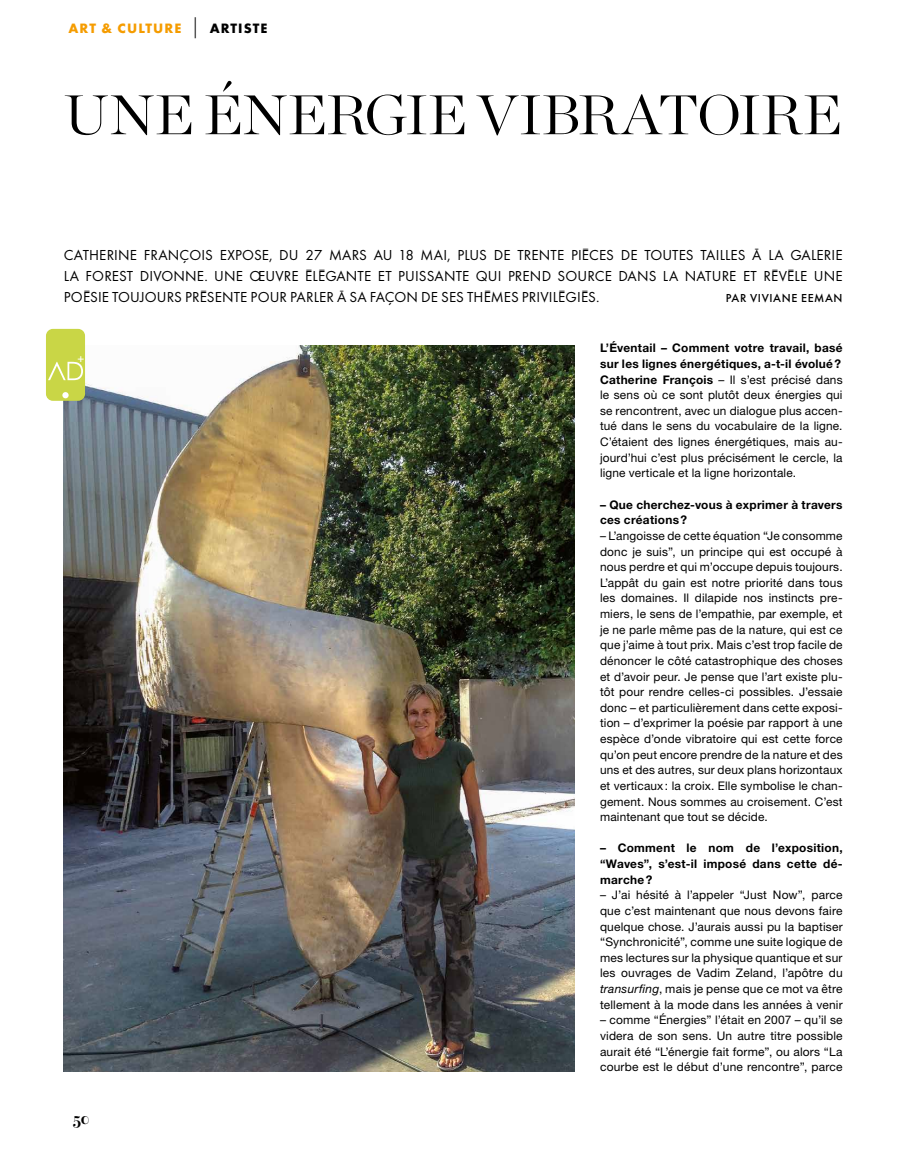
<style>
.page{position:relative;width:915px;height:1149px;background:#fff}
.page>*{position:absolute;margin:0;border:0;box-sizing:border-box;transform-origin:0 0}
.t1{font:300 55.5px "Chronicle Display";color:#000;scale:1.05 1}
.t2{font:16.5px "Bauer Bodoni Bold Os F";color:#000}
.t3{font:15px/21px "Elle Gabor";letter-spacing:.005em;color:#000;text-align:justify}
.t4{font:700 14.1px "Elle Gabor";letter-spacing:.07em;color:#f59c00}
.t5{font:500 12px "Elle Gabor";letter-spacing:.05em;color:#000}
.t6{font:11.85px/15.6px "Helvetica Neue LT Std";letter-spacing:.015em;color:#000;text-align:justify}
.t7{font:700 11.85px/15.6px "Helvetica Neue LT Std";letter-spacing:.025em;color:#000}
.t8{font:11.4px "Helvetica";color:#fff}
.s1{font-weight:300;font-size:21px;color:#000}
.s2{color:#000}
.s3{font-weight:700}
.s4{font-style:italic}
</style>
<div class="page">
<img style="left:64px;top:345px;width:510px;height:726px">
<div style="left:46px;top:329px;width:39px;height:71px;background:#c9d646;border-radius:7px"></div>
<div style="left:62px;top:392px;width:7px;height:6px;background:#fff;border-radius:50%"></div>
<svg style="left:48px;top:361px;width:35px;height:19px"></svg>
<p class="t4" style="left:68px;top:20px;width:200px">ART &amp; CULTURE <span class="s1">|</span> <span class="s2">ARTISTE</span></p>
<h1 class="t1" style="left:64px;top:72px;width:742px">UNE ÉNERGIE VIBRATOIRE</h1>
<p class="t3" style="left:64px;top:245px;width:780px">CATHERINE FRANÇOIS EXPOSE, DU 27 MARS AU 18 MAI, PLUS DE TRENTE PIÈCES DE TOUTES TAILLES À LA GALERIE LA FOREST DIVONNE. UNE ŒUVRE ÉLÉGANTE ET PUISSANTE QUI PREND SOURCE DANS LA NATURE ET RÉVÈLE UNE POÉSIE TOUJOURS PRÉSENTE POUR PARLER À SA FAÇON DE SES THÈMES PRIVILÉGIÉS.</p>
<p class="t5" style="left:725px;top:291px;width:118px">PAR VIVIANE EEMAN</p>
<p class="t8" style="left:77px;top:349px;width:8px">+</p>
<h2 class="t2" style="left:73px;top:1108px;width:18px">50</h2>
<p class="t6" style="left:600px;top:340px;width:244px;text-align:left"><span class="s3">L’Éventail – Comment votre travail, basé sur les lignes énergétiques, a-t-il évolué?<br>Catherine François</span> – Il s’est précisé dans le sens où ce sont plutôt deux énergies qui se rencontrent, avec un dialogue plus accen&shy;tué dans le sens du vocabulaire de la ligne.<br>C’étaient des lignes énergétiques, mais au&shy;jourd’hui c’est plus précisément le cercle, la ligne verticale et la ligne horizontale.</p>
<p class="t7" style="left:600px;top:496px;width:244px">– Que cherchez-vous à exprimer à travers ces créations?</p>
<p class="t6" style="left:600px;top:527px;width:244px">– L’angoisse de cette équation “Je consomme donc je suis”, un principe qui est occupé à nous perdre et qui m’occupe depuis toujours.<br>L’appât du gain est notre priorité dans tous les domaines. Il dilapide nos instincts pre&shy;miers, le sens de l’empathie, par exemple, et je ne parle même pas de la nature, qui est ce que j’aime à tout prix. Mais c’est trop facile de dénoncer le côté catastrophique des choses et d’avoir peur. Je pense que l’art existe plu&shy;tôt pour rendre celles-ci possibles. J’essaie donc – et particulièrement dans cette exposi&shy;tion – d’exprimer la poésie par rapport à une espèce d’onde vibratoire qui est cette force qu’on peut encore prendre de la nature et des uns et des autres, sur deux plans horizontaux et verticaux: la croix. Elle symbolise le chan&shy;gement. Nous sommes au croisement. C’est maintenant que tout se décide.</p>
<p class="t7" style="left:600px;top:839px;width:244px;text-align:justify">– Comment le nom de l’exposition, “Waves”, s’est-il imposé dans cette dé&shy;marche?</p>
<p class="t6" style="left:600px;top:886px;width:244px">– J’ai hésité à l’appeler “Just Now”, parce que c’est maintenant que nous devons faire quelque chose. J’aurais aussi pu la baptiser “Synchronicité”, comme une suite logique de mes lectures sur la physique quantique et sur les ouvrages de Vadim Zeland, l’apôtre du <span class="s4">transurfing</span>, mais je pense que ce mot va être tellement à la mode dans les années à venir</p>
<p class="t6" style="left:600px;top:1011px;width:244px">– comme “Énergies” l’était en 2007 – qu’il se videra de son sens. Un autre titre possible aurait été “L’énergie fait forme”, ou alors “La courbe est le début d’une rencontre”, parce</p>
</div>
